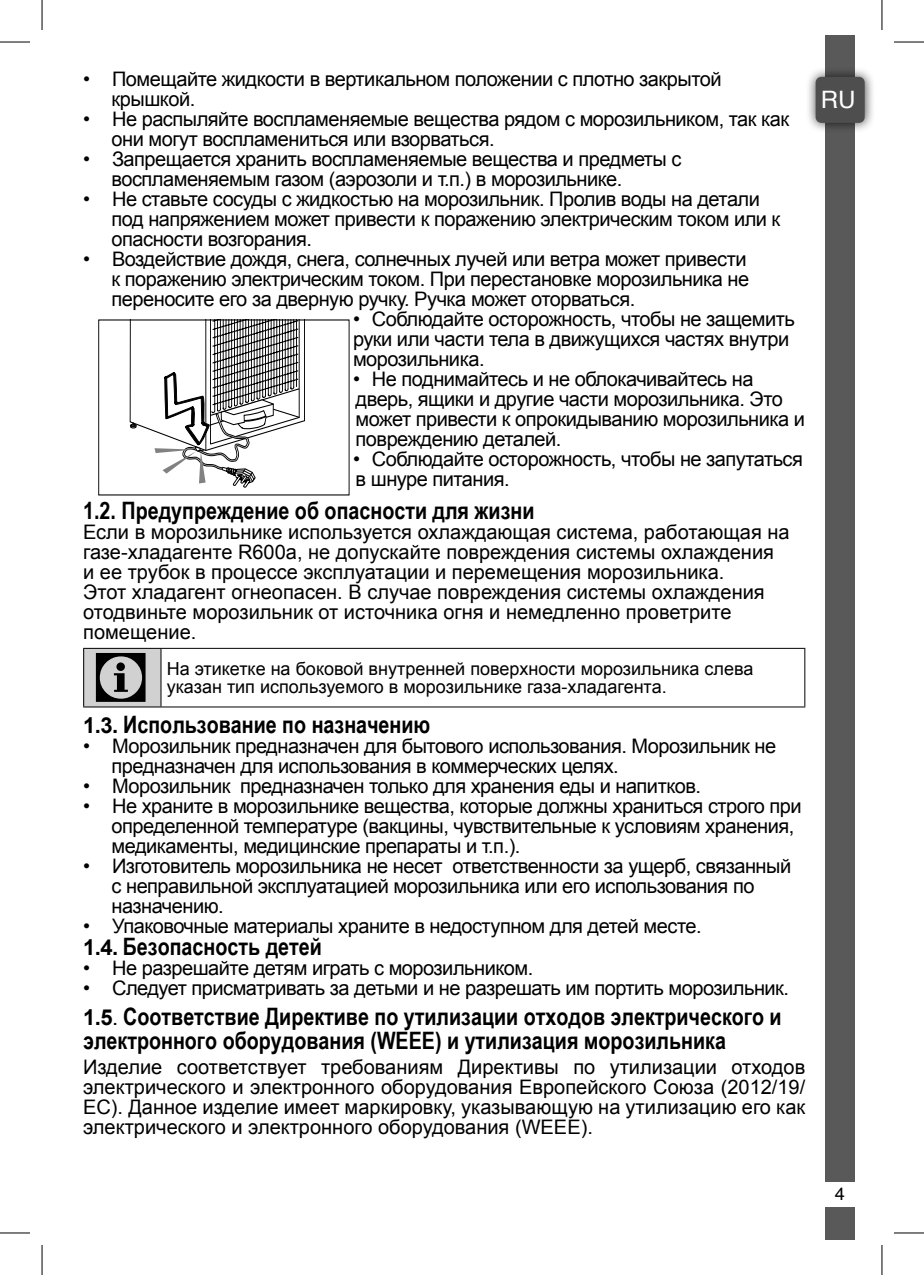
<style>
.page{position:relative;width:924px;height:1275px;background:#fff}
.page>*{position:absolute;margin:0;border:0;box-sizing:border-box;transform-origin:0 0}
.semboller{font:72px "ZIWARNUN";color:#000}
.bulletli_girinti{font:700 24px/24px "Arial Narrow";color:#000}
.X-SIRALAMA_Konu_ELLE{font:700 24px "Arial Narrow";color:#000}
.t1{font:24px "Helvetica";color:#fff}
.Normal_Yazi{font:20px/20px "Arial";letter-spacing:-.025em;color:#000}
.Normal_Yazi-2{font:20px/20px "Arial";color:#000}
.Normal_Yazi__10pt{font:20px/20px "Arial";color:#000;text-align:justify}
.Normal_Yazi-3{font:18px/18px "Arial";color:#000}
.t2{font:18px "Helvetica";color:#000}
.s1{font-family:"Arial";font-size:22px}
.s2{font-family:"Arial";font-weight:400;font-size:22px}
</style>
<div class="page">
<div style="left:825px;top:36px;width:29px;height:1145px;background:#595959"></div>
<div style="left:825px;top:1207px;width:29px;height:33px;background:#595959"></div>
<div style="left:804px;top:66px;width:71px;height:68px;background:#000;opacity:.75"></div>
<div style="left:815px;top:77px;width:49px;height:46px;background:#4e4e4e;border-radius:6px"></div>
<div style="left:84px;top:648px;width:77px;height:59px;background:#d1d1d1"></div>
<hr style="left:83px;top:648px;width:78px;height:1px;background:#000">
<hr style="left:83px;top:649px;width:1px;height:57px;background:#000">
<hr style="left:161px;top:648px;width:644px;height:1px;background:#000">
<hr style="left:160px;top:649px;width:1px;height:57px;background:#000">
<hr style="left:804px;top:649px;width:1px;height:57px;background:#000">
<hr style="left:83px;top:706px;width:78px;height:1px;background:#000">
<hr style="left:161px;top:706px;width:644px;height:1px;background:#000">
<svg style="left:129px;top:322px;width:176px;height:166px"></svg>
<hr style="left:0;top:42px;width:30px;height:1px;background:#000">
<hr style="left:893px;top:42px;width:30px;height:1px;background:#000">
<hr style="left:0;top:1232px;width:30px;height:1px;background:#000">
<hr style="left:893px;top:1232px;width:30px;height:1px;background:#000">
<hr style="left:42px;top:0;width:1px;height:30px;background:#000">
<hr style="left:42px;top:1245px;width:1px;height:30px;background:#000">
<hr style="left:881px;top:0;width:1px;height:30px;background:#000">
<hr style="left:881px;top:1245px;width:1px;height:30px;background:#000">
<p class="Normal_Yazi" style="left:111px;top:69px;width:611px;text-indent:-28px">• Помещайте жидкости в вертикальном положении с плотно закрытой крышкой.</p>
<p class="Normal_Yazi" style="left:111px;top:109px;width:679px;text-indent:-28px">• Не распыляйте воспламеняемые вещества рядом с морозильником, так как они могут воспламениться или взорваться.</p>
<p class="Normal_Yazi" style="left:111px;top:149px;width:571px;text-indent:-28px">• Запрещается хранить воспламеняемые вещества и предметы с воспламеняемым газом (аэрозоли и т.п.) в морозильнике.</p>
<p class="Normal_Yazi" style="left:111px;top:189px;width:670px;text-indent:-28px">• Не ставьте сосуды с жидкостью на морозильник. Пролив воды на детали под напряжением может привести к поражению электрическим током или к опасности возгорания.</p>
<p class="Normal_Yazi" style="left:111px;top:249px;width:639px;text-indent:-28px">• Воздействие дождя, снега, солнечных лучей или ветра может привести к поражению электрическим током. При перестановке морозильника не переносите его за дверную ручку. Ручка может оторваться.</p>
<p class="Normal_Yazi" style="left:353px;top:309px;width:443px">• Соблюдайте осторожность, чтобы не защемить руки или части тела в движущихся частях внутри морозильника.</p>
<p class="Normal_Yazi" style="left:353px;top:369px;width:453px">• Не поднимайтесь и не облокачивайтесь на дверь, ящики и другие части морозильника. Это может привести к опрокидыванию морозильника и повреждению деталей.</p>
<p class="Normal_Yazi" style="left:353px;top:449px;width:451px">• Соблюдайте осторожность, чтобы не запутаться в шнуре питания.</p>
<p class="X-SIRALAMA_Konu_ELLE" style="left:83px;top:492px;width:452px">1.2. Предупреждение об опасности для жизни</p>
<p class="Normal_Yazi-2" style="left:83px;top:522px;width:707px">Если в морозильнике используется охлаждающая система, работающая на газе-хладагенте R600a, не допускайте повреждения системы охлаждения и ее трубок в процессе эксплуатации и перемещения морозильника.<br>Этот хладагент огнеопасен. В случае повреждения системы охлаждения отодвиньте морозильник от источника огня и немедленно проветрите помещение.</p>
<p class="semboller" style="left:92px;top:639px;width:63px">C</p>
<p class="Normal_Yazi-3" style="left:167px;top:660px;width:588px">На этикетке на боковой внутренней поверхности морозильника слева указан тип используемого в морозильнике газа-хладагента.</p>
<p class="bulletli_girinti" style="left:83px;top:711px;width:348px"><span class="s1">1.3.</span> Использование по назначению</p>
<p class="Normal_Yazi" style="left:111px;top:736px;width:666px;text-indent:-28px">• Морозильник предназначен для бытового использования. Морозильник не предназначен для использования в коммерческих целях.</p>
<p class="Normal_Yazi" style="left:83px;top:776px;width:619px">• Морозильник предназначен только для хранения еды и напитков.</p>
<p class="Normal_Yazi" style="left:111px;top:796px;width:691px;text-indent:-28px">• Не храните в морозильнике вещества, которые должны храниться строго при определенной температуре (вакцины, чувствительные к условиям хранения, медикаменты, медицинские препараты и т.п.).</p>
<p class="Normal_Yazi" style="left:111px;top:856px;width:680px;text-indent:-28px">• Изготовитель морозильника не несет ответственности за ущерб, связанный с неправильной эксплуатацией морозильника или его использования по назначению.</p>
<p class="Normal_Yazi" style="left:83px;top:916px;width:619px">• Упаковочные материалы храните в недоступном для детей месте.</p>
<p class="bulletli_girinti" style="left:83px;top:933px;width:240px"><span class="s1">1.4.</span> Безопасность детей</p>
<p class="Normal_Yazi" style="left:83px;top:958px;width:451px">• Не разрешайте детям играть с морозильником.</p>
<p class="Normal_Yazi" style="left:83px;top:978px;width:707px">• Следует присматривать за детьми и не разрешать им портить морозильник.</p>
<p class="bulletli_girinti" style="left:83px;top:1003px;width:699px"><span class="s1">1.5</span><span class="s2">.</span> Соответствие Директиве по утилизации отходов электрического и электронного оборудования (WEEE) и утилизация морозильника</p>
<p class="Normal_Yazi__10pt" style="left:83px;top:1057px;width:723px">Изделие соответствует требованиям Директивы по утилизации отходов электрического и электронного оборудования Европейского Союза (2012/19/ EC). Данное изделие имеет маркировку, указывающую на утилизацию его как электрического и электронного оборудования (WEEE).</p>
<p class="t1" style="left:820px;top:81px;width:36px">RU</p>
<p class="t2" style="left:834px;top:1180px;width:12px">4</p>
</div>
